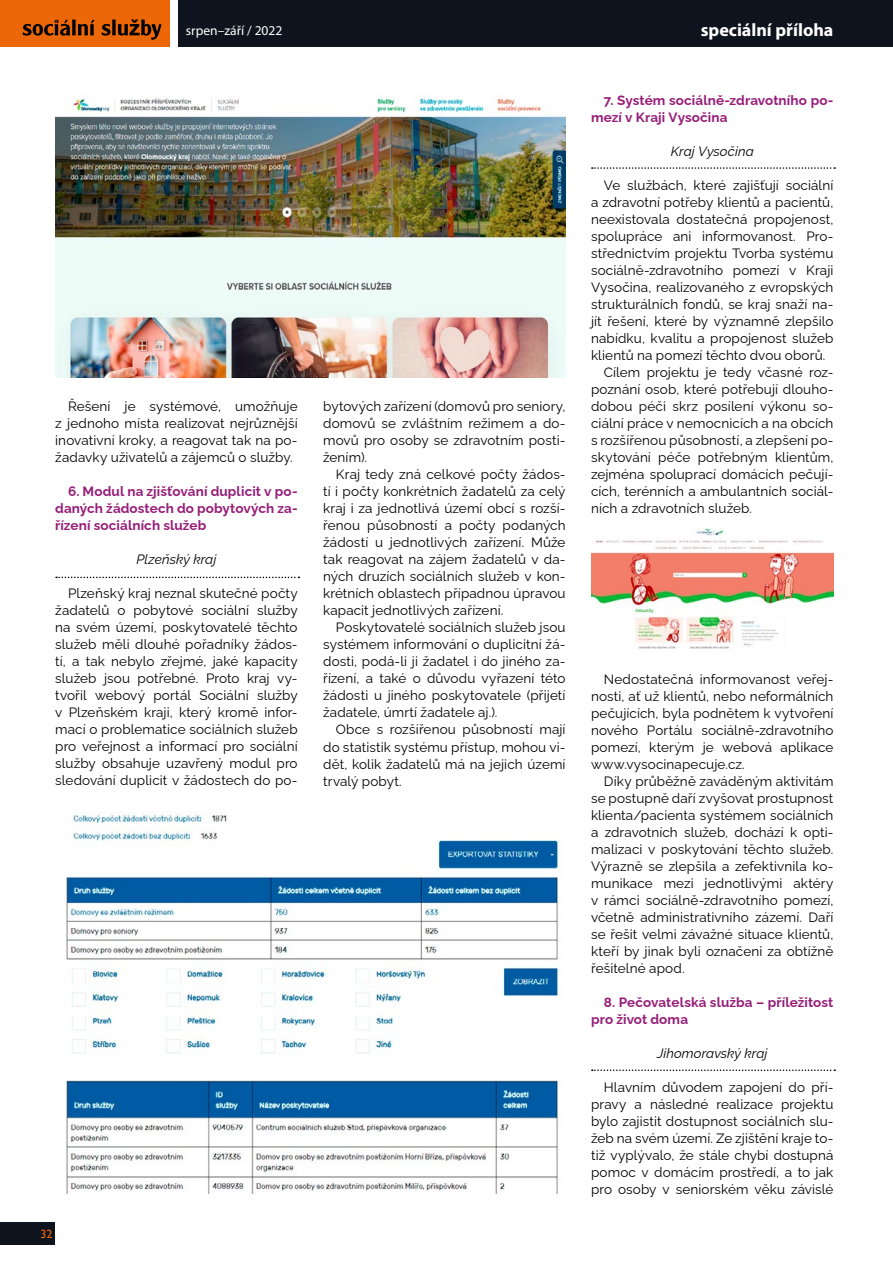
<style>
.page{position:relative;width:893px;height:1263px;background:#fff}
.page>*{position:absolute;margin:0;border:0;box-sizing:border-box;transform-origin:0 0}
.t1{font:700 18px "Myriad Pro";color:#fff}
.t2{font:13.5px/17px "Raleway";letter-spacing:.01em;color:#000;text-align:justify}
.t3{font:700 13.5px/17px "Raleway";letter-spacing:.005em;color:#961e79}
.t4{font:italic 13.5px "Raleway";letter-spacing:.01em;color:#000}
.t5{font:13.5px "Myriad Pro";color:#fff}
.t6{font:12px "Gill Sans";color:#ec6707}
</style>
<div class="page">
<div style="left:178px;top:0;width:715px;height:47px;background:#0e141d"></div>
<div style="left:0;top:0;width:170px;height:47px;background:#ec6707"></div>
<svg style="left:23px;top:19px;width:138px;height:21px"></svg>
<div style="left:0;top:1222px;width:55px;height:23px;background:#0e141d"></div>
<img style="left:55px;top:94px;width:511px;height:283px">
<img style="left:66px;top:812px;width:495px;height:382px">
<img style="left:591px;top:528px;width:242px;height:121px">
<svg style="left:56px;top:577px;width:243px;height:1px"></svg>
<svg style="left:592px;top:167px;width:243px;height:2px"></svg>
<svg style="left:592px;top:1069px;width:243px;height:2px"></svg>
<p class="t5" style="left:186px;top:23px;width:98px">srpen–září / 2022</p>
<h1 class="t1" style="left:701px;top:18px;width:134px">speciální příloha</h1>
<p class="t2" style="left:55px;top:396px;width:244px;text-indent:13px">Řešení je systémové, umožňuje z jednoho místa realizovat nejrůznější inovativní kroky, a reagovat tak na po&shy;žadavky uživatelů a zájemců o služby.</p>
<p class="t3" style="left:55px;top:481px;width:244px;text-align:justify;text-indent:13px">6. Modul na zjišťování duplicit v po&shy;daných žádostech do pobytových za&shy;řízení sociálních služeb</p>
<p class="t4" style="left:137px;top:549px;width:81px">Plzeňský kraj</p>
<p class="t2" style="left:55px;top:584px;width:244px;text-indent:13px">Plzeňský kraj neznal skutečné počty žadatelů o pobytové sociální služby na svém území, poskytovatelé těchto služeb měli dlouhé pořadníky žádos&shy;tí, a tak nebylo zřejmé, jaké kapacity služeb jsou potřebné. Proto kraj vy&shy;tvořil webový portál Sociální služby v Plzeňském kraji, který kromě infor&shy;mací o problematice sociálních služeb pro veřejnost a informací pro sociální služby obsahuje uzavřený modul pro sledování duplicit v žádostech do po-</p>
<p class="t6" style="left:41px;top:1227px;width:13px">32</p>
<p class="t2" style="left:323px;top:396px;width:244px">bytových zařízení (domovů pro seniory, domovů se zvláštním režimem a do&shy;movů pro osoby se zdravotním posti&shy;žením).</p>
<p class="t2" style="left:323px;top:465px;width:244px;text-indent:13px">Kraj tedy zná celkové počty žádos&shy;tí i počty konkrétních žadatelů za celý kraj i za jednotlivá území obcí s rozší&shy;řenou působností a počty podaných žádostí u jednotlivých zařízení. Může tak reagovat na zájem žadatelů v da&shy;ných druzích sociálních služeb v kon&shy;krétních oblastech případnou úpravou kapacit jednotlivých zařízení.</p>
<p class="t2" style="left:323px;top:618px;width:244px;text-indent:13px">Poskytovatelé sociálních služeb jsou systémem informování o duplicitní žá&shy;dosti, podá-li ji žadatel i do jiného za&shy;řízení, a také o důvodu vyřazení této žádosti u jiného poskytovatele (přijetí žadatele, úmrtí žadatele aj.).</p>
<p class="t2" style="left:323px;top:720px;width:244px;text-indent:13px">Obce s rozšířenou působností mají do statistik systému přístup, mohou vi&shy;dět, kolik žadatelů má na jejich území trvalý pobyt.</p>
<p class="t3" style="left:591px;top:90px;width:244px;text-indent:13px">7. Systém sociálně-zdravotního po&shy;mezí v Kraji Vysočina</p>
<p class="t4" style="left:671px;top:141px;width:84px">Kraj Vysočina</p>
<p class="t2" style="left:604px;top:175px;width:231px">Ve službách, které zajišťují sociální</p>
<p class="t2" style="left:591px;top:192px;width:244px">a zdravotní potřeby klientů a pacientů,</p>
<p class="t2" style="left:591px;top:209px;width:244px">neexistovala dostatečná propojenost,</p>
<p class="t2" style="left:591px;top:226px;width:244px">spolupráce ani informovanost. Pro-</p>
<p class="t2" style="left:591px;top:243px;width:244px">střednictvím projektu Tvorba systému</p>
<p class="t2" style="left:591px;top:260px;width:244px">sociálně-zdravotního pomezí v Kraji</p>
<p class="t2" style="left:591px;top:277px;width:244px">Vysočina, realizovaného z evropských</p>
<p class="t2" style="left:591px;top:294px;width:244px">strukturálních fondů, se kraj snaží na-</p>
<p class="t2" style="left:591px;top:311px;width:244px">jít řešení, které by významně zlepšilo</p>
<p class="t2" style="left:591px;top:329px;width:244px">nabídku, kvalitu a propojenost služeb</p>
<p class="t2" style="left:591px;top:346px;width:236px">klientů na pomezí těchto dvou oborů.</p>
<p class="t2" style="left:604px;top:363px;width:231px">Cílem projektu je tedy včasné roz-</p>
<p class="t2" style="left:591px;top:380px;width:244px">poznání osob, které potřebují dlouho-</p>
<p class="t2" style="left:591px;top:397px;width:244px">dobou péči skrz posílení výkonu so-</p>
<p class="t2" style="left:591px;top:414px;width:244px">ciální práce v nemocnicích a na obcích</p>
<p class="t2" style="left:591px;top:431px;width:244px">s rozšířenou působností, a zlepšení po-</p>
<p class="t2" style="left:591px;top:448px;width:244px">skytování péče potřebným klientům,</p>
<p class="t2" style="left:591px;top:465px;width:244px">zejména spoluprací domácích pečují-</p>
<p class="t2" style="left:591px;top:482px;width:244px">cích, terénních a ambulantních sociál-</p>
<p class="t2" style="left:591px;top:499px;width:163px">ních a zdravotních služeb.</p>
<p class="t2" style="left:591px;top:669px;width:244px;text-indent:13px">Nedostatečná informovanost veřej&shy;nosti, ať už klientů, nebo neformálních pečujících, byla podnětem k vytvoření nového Portálu sociálně-zdravotního pomezí, kterým je webová aplikace www.vysocinapecuje.cz.</p>
<p class="t2" style="left:591px;top:771px;width:244px;text-indent:13px">Díky průběžně zaváděným aktivitám se postupně daří zvyšovat prostupnost klienta/pacienta systémem sociálních a zdravotních služeb, dochází k opti&shy;malizaci v poskytování těchto služeb.<br>Výrazně se zlepšila a zefektivnila ko&shy;munikace mezi jednotlivými aktéry v rámci sociálně-zdravotního pomezí, včetně administrativního zázemí. Daří se řešit velmi závažné situace klientů, kteří by jinak byli označeni za obtížně řešitelné apod.</p>
<p class="t3" style="left:591px;top:992px;width:244px;text-indent:13px">8. Pečovatelská služba – příležitost pro život doma</p>
<p class="t4" style="left:657px;top:1042px;width:112px">Jihomoravský kraj</p>
<p class="t2" style="left:591px;top:1077px;width:244px;text-indent:13px">Hlavním důvodem zapojení do pří&shy;pravy a následné realizace projektu bylo zajistit dostupnost sociálních slu&shy;žeb na svém území. Ze zjištění kraje to&shy;tiž vyplývalo, že stále chybí dostupná pomoc v domácím prostředí, a to jak pro osoby v seniorském věku závislé</p>
</div>
